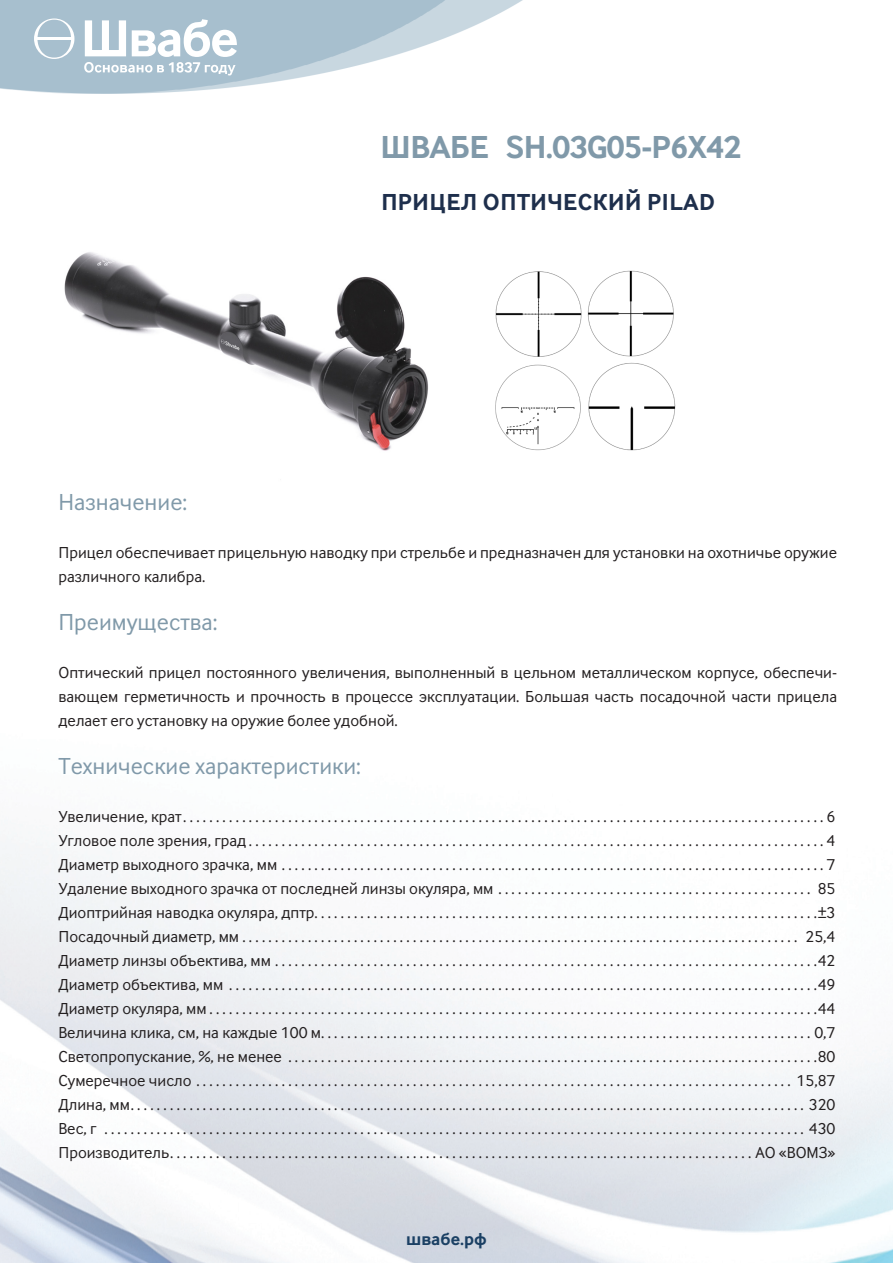
<style>
.page{position:relative;width:893px;height:1263px;background:#fff}
.page>*{position:absolute;margin:0;border:0;box-sizing:border-box;transform-origin:0 0}
.Заголовок_в_артикуле{font:700 33px "Inter Face Corp";letter-spacing:-.02em;color:#8099a9}
.Подзаголовок_2{font:24px "Inter Face Corp";color:#8099a9}
.Заголовок_в_артикуле-2{font:700 24px "Inter Face Corp";letter-spacing:.02em;color:#1e2f4c}
.tabl_text2{font:700 18px "Inter Face Corp";color:#1b4064}
.tabl_text3{font:16.5px "Inter Face Corp";color:#231f20}
.Основной_текст{font:16.5px/24px "Inter Face Corp";color:#231f20}
</style>
<div class="page">
<img style="left:0;top:824px;width:893px;height:439px">
<img style="left:0;top:0;width:523px;height:94px">
<svg style="left:34px;top:18px;width:40px;height:41px"></svg>
<svg style="left:84px;top:19px;width:153px;height:56px"></svg>
<img style="left:64px;top:252px;width:364px;height:199px">
<img style="left:495px;top:270px;width:181px;height:181px">
<p class="Заголовок_в_артикуле" style="left:381px;top:128px;width:362px">ШВАБЕ SH.03G05-P6X42</p>
<p class="Заголовок_в_артикуле-2" style="left:381px;top:188px;width:335px">ПРИЦЕЛ ОПТИЧЕСКИЙ PILAD</p>
<p class="Подзаголовок_2" style="left:58px;top:488px;width:130px">Назначение:</p>
<p class="Основной_текст" style="left:58px;top:540px;width:780px">Прицел обеспечивает прицельную наводку при стрельбе и предназначен для установки на охотничье оружие различного калибра.</p>
<p class="Подзаголовок_2" style="left:58px;top:608px;width:161px">Преимущества:</p>
<p class="Основной_текст" style="left:58px;top:660px;width:780px;text-align:justify">Оптический прицел постоянного увеличения, выполненный в цельном металлическом корпусе, обеспечи&shy;вающем герметичность и прочность в процессе эксплуатации. Большая часть посадочной части прицела делает его установку на оружие более удобной.</p>
<p class="Подзаголовок_2" style="left:58px;top:752px;width:304px">Технические характеристики:</p>
<p class="tabl_text3" style="left:58px;top:807px;width:778px">Увеличение, крат . . . . . . . . . . . . . . . . . . . . . . . . . . . . . . . . . . . . . . . . . . . . . . . . . . . . . . . . . . . . . . . . . . . . . . . . . . . . . . . . . . . . . . . . . . . . . . . . . 6</p>
<p class="tabl_text3" style="left:58px;top:831px;width:778px">Угловое поле зрения, град . . . . . . . . . . . . . . . . . . . . . . . . . . . . . . . . . . . . . . . . . . . . . . . . . . . . . . . . . . . . . . . . . . . . . . . . . . . . . . . . . . . . . . . 4</p>
<p class="tabl_text3" style="left:58px;top:855px;width:778px">Диаметр выходного зрачка, мм . . . . . . . . . . . . . . . . . . . . . . . . . . . . . . . . . . . . . . . . . . . . . . . . . . . . . . . . . . . . . . . . . . . . . . . . . . . . . . . . . . 7</p>
<p class="tabl_text3" style="left:58px;top:879px;width:779px">Удаление выходного зрачка от последней линзы окуляра, мм . . . . . . . . . . . . . . . . . . . . . . . . . . . . . . . . . . . . . . . . . . . . . . . . 85</p>
<p class="tabl_text3" style="left:58px;top:903px;width:779px">Диоптрийная наводка окуляра, дптр . . . . . . . . . . . . . . . . . . . . . . . . . . . . . . . . . . . . . . . . . . . . . . . . . . . . . . . . . . . . . . . . . . . . . . . . . . . . ±3</p>
<p class="tabl_text3" style="left:58px;top:927px;width:779px">Посадочный диаметр, мм . . . . . . . . . . . . . . . . . . . . . . . . . . . . . . . . . . . . . . . . . . . . . . . . . . . . . . . . . . . . . . . . . . . . . . . . . . . . . . . . . . . . . 25,4</p>
<p class="tabl_text3" style="left:58px;top:951px;width:779px">Диаметр линзы объектива, мм . . . . . . . . . . . . . . . . . . . . . . . . . . . . . . . . . . . . . . . . . . . . . . . . . . . . . . . . . . . . . . . . . . . . . . . . . . . . . . . . . . 42</p>
<p class="tabl_text3" style="left:58px;top:975px;width:779px">Диаметр объектива, мм . . . . . . . . . . . . . . . . . . . . . . . . . . . . . . . . . . . . . . . . . . . . . . . . . . . . . . . . . . . . . . . . . . . . . . . . . . . . . . . . . . . . . . . . . 49</p>
<p class="tabl_text3" style="left:58px;top:999px;width:779px">Диаметр окуляра, мм . . . . . . . . . . . . . . . . . . . . . . . . . . . . . . . . . . . . . . . . . . . . . . . . . . . . . . . . . . . . . . . . . . . . . . . . . . . . . . . . . . . . . . . . . . . . 44</p>
<p class="tabl_text3" style="left:58px;top:1023px;width:779px">Величина клика, см, на каждые 100 м . . . . . . . . . . . . . . . . . . . . . . . . . . . . . . . . . . . . . . . . . . . . . . . . . . . . . . . . . . . . . . . . . . . . . . . . . . . 0,7</p>
<p class="tabl_text3" style="left:58px;top:1047px;width:779px">Светопропускание, %, не менее . . . . . . . . . . . . . . . . . . . . . . . . . . . . . . . . . . . . . . . . . . . . . . . . . . . . . . . . . . . . . . . . . . . . . . . . . . . . . . . . 80</p>
<p class="tabl_text3" style="left:58px;top:1071px;width:779px">Сумеречное число . . . . . . . . . . . . . . . . . . . . . . . . . . . . . . . . . . . . . . . . . . . . . . . . . . . . . . . . . . . . . . . . . . . . . . . . . . . . . . . . . . . . . . . . . . . 15,87</p>
<p class="tabl_text3" style="left:58px;top:1095px;width:779px">Длина, мм . . . . . . . . . . . . . . . . . . . . . . . . . . . . . . . . . . . . . . . . . . . . . . . . . . . . . . . . . . . . . . . . . . . . . . . . . . . . . . . . . . . . . . . . . . . . . . . . . . . . . . . 320</p>
<p class="tabl_text3" style="left:58px;top:1119px;width:779px">Вес, г . . . . . . . . . . . . . . . . . . . . . . . . . . . . . . . . . . . . . . . . . . . . . . . . . . . . . . . . . . . . . . . . . . . . . . . . . . . . . . . . . . . . . . . . . . . . . . . . . . . . . . . . . . 430</p>
<p class="tabl_text3" style="left:58px;top:1143px;width:779px">Производитель . . . . . . . . . . . . . . . . . . . . . . . . . . . . . . . . . . . . . . . . . . . . . . . . . . . . . . . . . . . . . . . . . . . . . . . . . . . . . . . . . . . . . . . . . АО «ВОМЗ»</p>
<p class="tabl_text2" style="left:406px;top:1228px;width:82px">швабе.рф</p>
</div>
